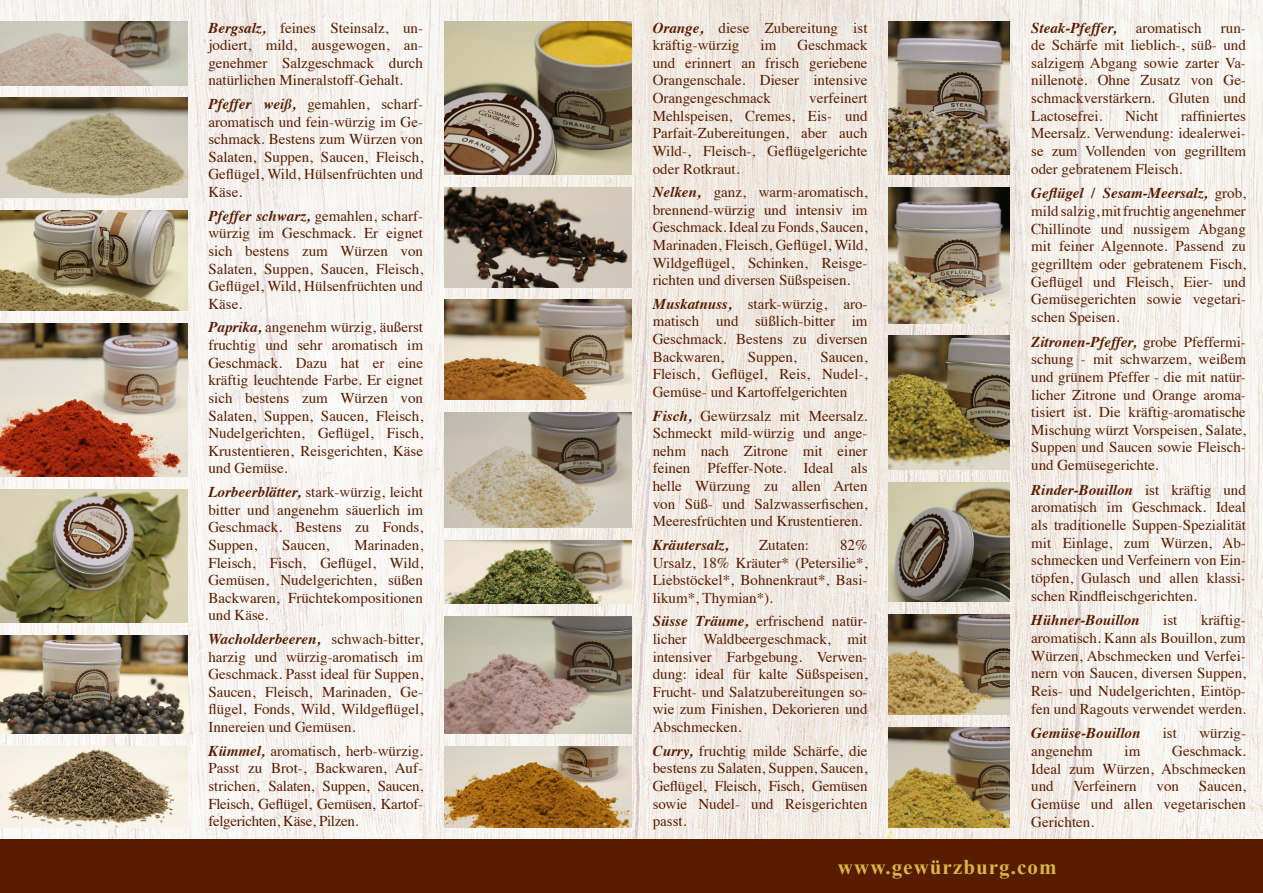
<style>
.page{position:relative;width:1263px;height:893px;background:#fff}
.page>*{position:absolute;margin:0;border:0;box-sizing:border-box;transform-origin:0 0}
.t1{font:700 21px "Times New Roman";letter-spacing:.05em;color:#d9b446}
.t2{font:15px/17.7px "Times";color:#581c00;text-align:justify}
.t3{font:italic 700 15px "Times";color:#581c00}
.s1{font-weight:700;font-style:italic}
</style>
<div class="page">
<img style="left:0;top:0;width:1263px;height:840px">
<img style="left:0;top:21px;width:187px;height:64px">
<img style="left:0;top:98px;width:187px;height:100px">
<img style="left:0;top:746px;width:187px;height:81px">
<img style="left:0;top:210px;width:187px;height:100px">
<img style="left:444px;top:746px;width:187px;height:81px">
<img style="left:0;top:323px;width:187px;height:153px">
<img style="left:444px;top:21px;width:187px;height:153px">
<img style="left:0;top:489px;width:187px;height:134px">
<img style="left:444px;top:540px;width:187px;height:64px">
<img style="left:0;top:636px;width:187px;height:97px">
<img style="left:889px;top:336px;width:121px;height:134px">
<img style="left:444px;top:187px;width:187px;height:100px">
<img style="left:889px;top:21px;width:121px;height:153px">
<img style="left:889px;top:187px;width:121px;height:136px">
<img style="left:444px;top:412px;width:187px;height:115px">
<img style="left:444px;top:617px;width:187px;height:116px">
<img style="left:889px;top:483px;width:121px;height:119px">
<img style="left:889px;top:614px;width:121px;height:100px">
<img style="left:889px;top:727px;width:121px;height:100px">
<div style="left:0;top:840px;width:1263px;height:53px;background:#581c00"></div>
<img style="left:444px;top:300px;width:187px;height:100px">
<p class="t2" style="left:208px;top:20px;width:216px"><span class="s1">Bergsalz,</span> feines Steinsalz, un&shy;jodiert, mild, ausgewogen, an&shy;genehmer Salzgeschmack durch natürlichen Mineralstoff-Gehalt.</p>
<p class="t2" style="left:208px;top:96px;width:216px"><span class="s1">Pfeffer weiß,</span> gemahlen, scharf&shy;aromatisch und fein-würzig im Ge&shy;schmack. Bestens zum Würzen von Salaten, Suppen, Saucen, Fleisch, Geflügel, Wild, Hülsenfrüchten und Käse.</p>
<p class="t2" style="left:208px;top:208px;width:216px"><span class="s1">Pfeffer schwarz,</span> gemahlen, scharf&shy;würzig im Geschmack. Er eignet sich bestens zum Würzen von Salaten, Suppen, Saucen, Fleisch, Geflügel, Wild, Hülsenfrüchten und Käse.</p>
<p class="t2" style="left:208px;top:320px;width:216px"><span class="s1">Paprika,</span> angenehm würzig, äußerst fruchtig und sehr aromatisch im Geschmack. Dazu hat er eine kräftig leuchtende Farbe. Er eignet sich bestens zum Würzen von Salaten, Suppen, Saucen, Fleisch, Nudelgerichten, Geflügel, Fisch, Krustentieren, Reisgerichten, Käse und Gemüse.</p>
<p class="t2" style="left:208px;top:484px;width:216px"><span class="s1">Lorbeerblätter,</span> stark-würzig, leicht bitter und angenehm säuerlich im Geschmack. Bestens zu Fonds, Suppen,</p>
<p class="t2" style="left:208px;top:537px;width:216px;text-indent:146px">Marinaden, Fleisch, Fisch, Geflügel, Wild, Gemüsen, Nudelgerichten, süßen Backwaren, Früchtekompositionen und Käse.</p>
<p class="t2" style="left:208px;top:631px;width:216px"><span class="s1">Wacholderbeeren,</span> schwach-bitter, harzig und würzig-aromatisch im Geschmack. Passt ideal für Suppen, Saucen, Fleisch, Marinaden, Ge&shy;flügel, Fonds, Wild, Wildgeflügel, Innereien und Gemüsen.</p>
<p class="t2" style="left:208px;top:743px;width:216px"><span class="s1">Kümmel,</span> aromatisch, herb-würzig.<br>Passt zu Brot-, Backwaren, Auf&shy;strichen, Salaten, Suppen, Saucen, Fleisch, Geflügel, Gemüsen, Kartof&shy;felgerichten, Käse, Pilzen.</p>
<p class="t2" style="left:282px;top:537px;width:49px">Saucen,</p>
<p class="t3" style="left:1031px;top:21px;width:87px">Steak-Pfeffer,</p>
<p class="t2" style="left:1136px;top:20px;width:67px">aromatisch</p>
<p class="t2" style="left:653px;top:20px;width:216px"><span class="s1">Orange,</span> diese Zubereitung ist kräftig-würzig</p>
<p class="t2" style="left:1031px;top:20px;width:216px;text-indent:190px">run&shy;de Schärfe mit lieblich-, süß- und salzigem Abgang sowie zarter Va&shy;nillenote. Ohne Zusatz von Ge&shy;schmackverstärkern. Gluten und Lactosefrei.</p>
<p class="t2" style="left:653px;top:38px;width:216px;text-indent:145px">Geschmack und erinnert an frisch geriebene Orangenschale. Dieser intensive Orangengeschmack</p>
<p class="t2" style="left:760px;top:38px;width:17px">im</p>
<p class="t2" style="left:653px;top:90px;width:216px;text-indent:156px">verfeinert Mehlspeisen, Cremes, Eis- und Parfait-Zubereitungen, aber auch Wild-, Fleisch-, Geflügelgerichte oder Rotkraut.</p>
<p class="t2" style="left:653px;top:184px;width:216px"><span class="s1">Nelken,</span> ganz, warm-aromatisch, brennend-würzig und intensiv im Geschmack. Ideal zu Fonds, Saucen, Marinaden, Fleisch, Geflügel, Wild, Wildgeflügel, Schinken, Reisge&shy;richten und diversen Süßspeisen.</p>
<p class="t2" style="left:653px;top:296px;width:216px"><span class="s1">Muskatnuss,</span> stark-würzig, aro&shy;matisch und süßlich-bitter im Geschmack. Bestens zu diversen Backwaren,</p>
<p class="t2" style="left:1031px;top:108px;width:216px;text-indent:150px">raffiniertes Meersalz. Verwendung: idealerwei&shy;se zum Vollenden von gegrilltem oder gebratenem Fleisch.</p>
<p class="t2" style="left:1031px;top:186px;width:216px"><span class="s1">Geflügel / Sesam-Meersalz,</span> grob, mild salzig, mit fruchtig angenehmer Chillinote und nussigem Abgang mit feiner Algennote. Passend zu gegrilltem oder gebratenem Fisch, Geflügel und Fleisch, Eier- und Gemüsegerichten sowie vegetari&shy;schen Speisen.</p>
<p class="t2" style="left:1031px;top:334px;width:216px"><span class="s1">Zitronen-Pfeffer,</span> grobe Pfeffermi&shy;schung - mit schwarzem, weißem und grünem Pfeffer - die mit natür&shy;licher Zitrone und Orange aroma&shy;tisiert ist. Die kräftig-aromatische Mischung würzt Vorspeisen, Salate, Suppen und Saucen sowie Fleisch&shy;und Gemüsegerichte.</p>
<p class="t2" style="left:1031px;top:482px;width:216px"><span class="s1">Rinder-Bouillon</span> ist kräftig und aromatisch im Geschmack. Ideal als traditionelle Suppen-Spezialität mit Einlage, zum Würzen, Ab&shy;schmecken und Verfeinern von Ein&shy;töpfen, Gulasch und allen klassi&shy;schen Rindfleischgerichten.</p>
<p class="t3" style="left:1031px;top:614px;width:110px">Hühner-Bouillon</p>
<p class="t2" style="left:1163px;top:613px;width:16px">ist</p>
<p class="t2" style="left:1125px;top:108px;width:35px">Nicht</p>
<p class="t2" style="left:653px;top:349px;width:216px;text-indent:168px">Saucen, Fleisch, Geflügel, Reis, Nudel-, Gemüse- und Kartoffelgerichten</p>
<p class="t2" style="left:653px;top:408px;width:216px"><span class="s1">Fisch,</span> Gewürzsalz mit Meersalz.<br>Schmeckt mild-würzig und ange&shy;nehm nach Zitrone mit einer feinen Pfeffer-Note. Ideal als helle Würzung zu allen Arten von Süß- und Salzwasserfischen, Meeresfrüchten und Krustentieren.</p>
<p class="t3" style="left:653px;top:539px;width:77px">Kräutersalz,</p>
<p class="t2" style="left:759px;top:537px;width:51px">Zutaten:</p>
<p class="t2" style="left:748px;top:349px;width:50px">Suppen,</p>
<p class="t2" style="left:653px;top:537px;width:216px;text-indent:187px">82% Ursalz, 18% Kräuter* (Petersilie*, Liebstöckel*, Bohnenkraut*, Basi&shy;likum*, Thymian*).</p>
<p class="t2" style="left:653px;top:614px;width:216px"><span class="s1">Süsse Träume,</span> erfrischend natür&shy;licher Waldbeergeschmack, mit intensiver Farbgebung. Verwen&shy;dung: ideal für kalte Süßspeisen, Frucht- und Salatzubereitungen so&shy;wie zum Finishen, Dekorieren und Abschmecken.</p>
<p class="t2" style="left:653px;top:743px;width:216px"><span class="s1">Curry,</span> fruchtig milde Schärfe, die bestens zu Salaten, Suppen, Saucen, Geflügel, Fleisch, Fisch, Gemüsen sowie Nudel- und Reisgerichten passt.</p>
<p class="t2" style="left:1031px;top:613px;width:216px;text-indent:170px">kräftig&shy;aromatisch. Kann als Bouillon, zum Würzen, Abschmecken und Verfei&shy;nern von Saucen, diversen Suppen, Reis- und Nudelgerichten, Eintöp&shy;fen und Ragouts verwendet werden.</p>
<p class="t3" style="left:1031px;top:727px;width:111px">Gemüse-Bouillon</p>
<p class="t2" style="left:1163px;top:726px;width:16px">ist</p>
<p class="t2" style="left:1199px;top:726px;width:48px">würzig-</p>
<p class="t2" style="left:1031px;top:743px;width:63px">angenehm</p>
<p class="t2" style="left:1125px;top:743px;width:17px">im</p>
<p class="t2" style="left:1031px;top:743px;width:216px;text-indent:141px">Geschmack.<br>Ideal zum Würzen, Abschmecken und</p>
<p class="t2" style="left:1073px;top:779px;width:65px">Verfeinern</p>
<p class="t2" style="left:1156px;top:779px;width:24px">von</p>
<p class="t2" style="left:1031px;top:779px;width:216px;text-indent:168px">Saucen, Gemüse und allen vegetarischen Gerichten.</p>
<h1 class="t1" style="left:838px;top:855px;width:220px">www.gewürzburg.com</h1>
</div>
